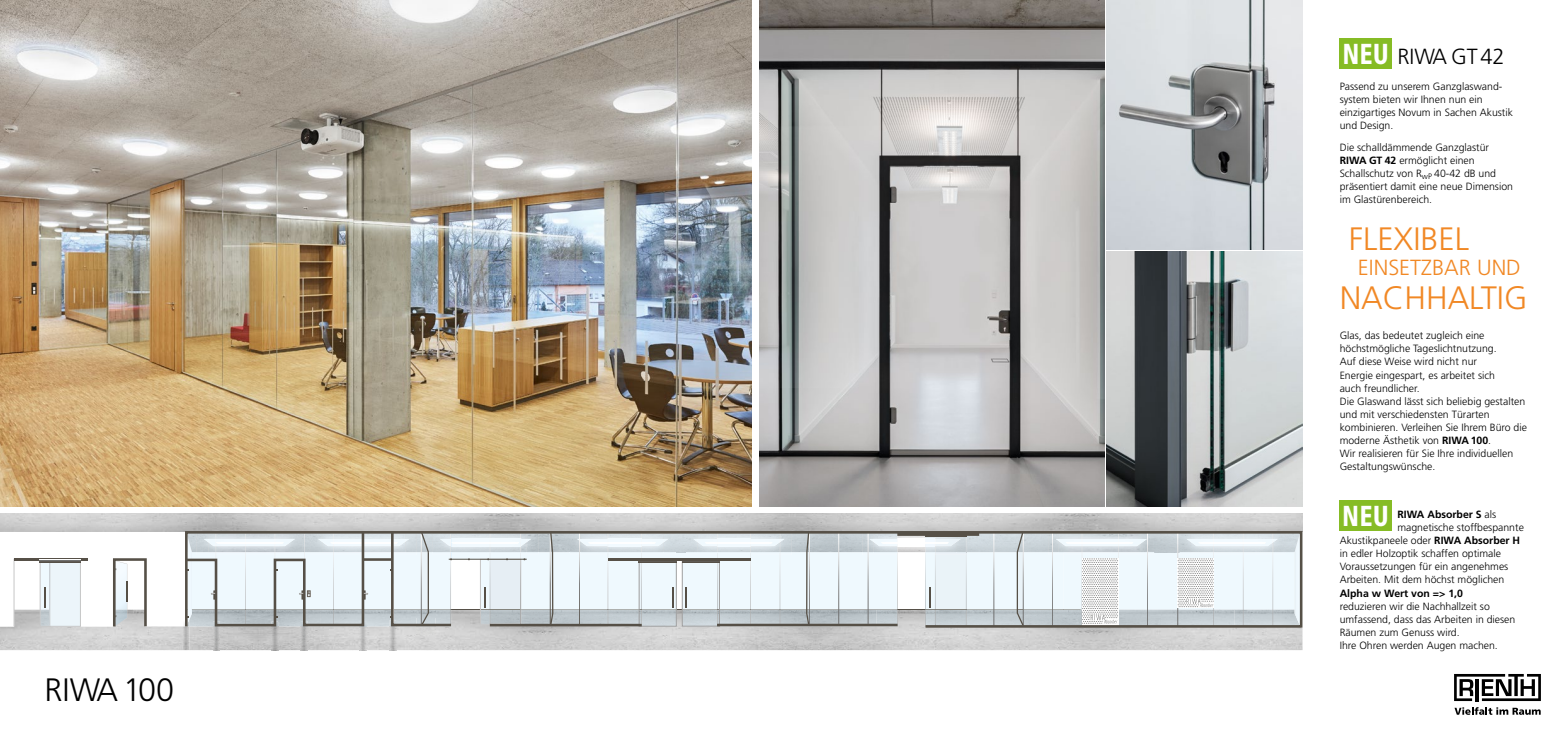
<style>
.page{position:relative;width:1563px;height:737px;background:#fff}
.page>*{position:absolute;margin:0;border:0;box-sizing:border-box;transform-origin:0 0}
.t1{font:300 32.38px "Frutiger";color:#f18825}
.t2{font:300 32.38px "Frutiger";color:#000}
.t3{font:900 condensed 28.88px "Frutiger";letter-spacing:.03em;color:#fff;scale:.85 1}
.t4{font:300 21.88px "Frutiger";color:#f18825}
.t5{font:300 21.88px "Frutiger";color:#000}
.t6{font:300 10.5px/13.1px "Frutiger";color:#000}
.t7{font:700 10.5px "Frutiger";color:#000}
.s1{font-weight:700}
.s2{font-weight:300}
</style>
<div class="page">
<img style="left:0;top:0;width:752px;height:506px">
<img style="left:759px;top:0;width:345px;height:506px">
<img style="left:1106px;top:0;width:196px;height:249px">
<img style="left:1106px;top:252px;width:196px;height:254px">
<img style="left:0;top:627px;width:1302px;height:23px">
<img style="left:416px;top:629px;width:19px;height:5px">
<img style="left:213px;top:629px;width:7px;height:21px">
<img style="left:183px;top:627px;width:7px;height:23px">
<img style="left:271px;top:629px;width:7px;height:21px">
<img style="left:301px;top:629px;width:7px;height:21px">
<img style="left:359px;top:629px;width:7px;height:21px">
<img style="left:389px;top:629px;width:7px;height:21px">
<img style="left:0;top:513px;width:1302px;height:16px">
<svg style="left:184px;top:627px;width:1118px;height:2px;background:#bcbbba"></svg>
<svg style="left:0;top:529px;width:1302px;height:98px"></svg>
<svg style="left:1454px;top:674px;width:87px;height:27px"></svg>
<svg style="left:1454px;top:707px;width:86px;height:8px"></svg>
<div style="left:1339px;top:500px;width:52px;height:31px;background:#86bc25"></div>
<div style="left:1339px;top:38px;width:52px;height:31px;background:#86bc25"></div>
<h1 class="t2" style="left:45px;top:671px;width:131px">RIWA 100</h1>
<h2 class="t3" style="left:1342px;top:37px;width:56px">NEU</h2>
<h3 class="t5" style="left:1397px;top:44px;width:109px">RIWA GT 42</h3>
<p class="t6" style="left:1339px;top:79px;width:175px">Passend zu unserem Ganzglaswand&shy;system bieten wir Ihnen nun ein einzigartiges Novum in Sachen Akustik und Design.</p>
<p class="t6" style="left:1339px;top:141px;width:175px">Die schalldämmende Ganzglastür<br><span class="s1">RIWA GT 42</span> ermöglicht einen<br>Schallschutz von R<sub>wP</sub> 40-42 dB und präsentiert damit eine neue Dimension im Glastürenbereich.</p>
<h1 class="t1" style="left:1348px;top:220px;width:122px">FLEXIBEL</h1>
<h3 class="t4" style="left:1358px;top:255px;width:164px">EINSETZBAR UND</h3>
<h1 class="t1" style="left:1339px;top:279px;width:189px">NACHHALTIG</h1>
<p class="t6" style="left:1339px;top:329px;width:189px">Glas, das bedeutet zugleich eine höchstmögliche Tageslichtnutzung.<br>Auf diese Weise wird nicht nur<br>Energie eingespart, es arbeitet sich<br>auch freundlicher.<br>Die Glaswand lässt sich beliebig gestalten und mit verschiedensten Türarten kombinieren. Verleihen Sie Ihrem Büro die moderne Ästhetik von <span class="s1">RIWA 100</span>.<br>Wir realisieren für Sie Ihre individuellen Gestaltungswünsche.</p>
<p class="t7" style="left:1397px;top:508px;width:100px">RIWA Absorber S <span class="s2">als</span></p>
<p class="t6" style="left:1397px;top:520px;width:128px">magnetische stoffbespannte</p>
<p class="t6" style="left:1339px;top:534px;width:182px">Akustikpaneele oder <span class="s1">RIWA Absorber H</span></p>
<p class="t6" style="left:1339px;top:547px;width:163px">in edler Holzoptik schaffen optimale</p>
<p class="t6" style="left:1339px;top:560px;width:170px">Voraussetzungen für ein angenehmes</p>
<p class="t6" style="left:1339px;top:573px;width:166px">Arbeiten. Mit dem höchst möglichen</p>
<p class="t7" style="left:1339px;top:586px;width:125px">Alpha w Wert von =&gt; 1,0</p>
<p class="t6" style="left:1339px;top:599px;width:177px">reduzieren wir die Nachhallzeit so umfassend, dass das Arbeiten in diesen<br>Räumen zum Genuss wird.<br>Ihre Ohren werden Augen machen.</p>
<h2 class="t3" style="left:1342px;top:499px;width:56px">NEU</h2>
</div>
